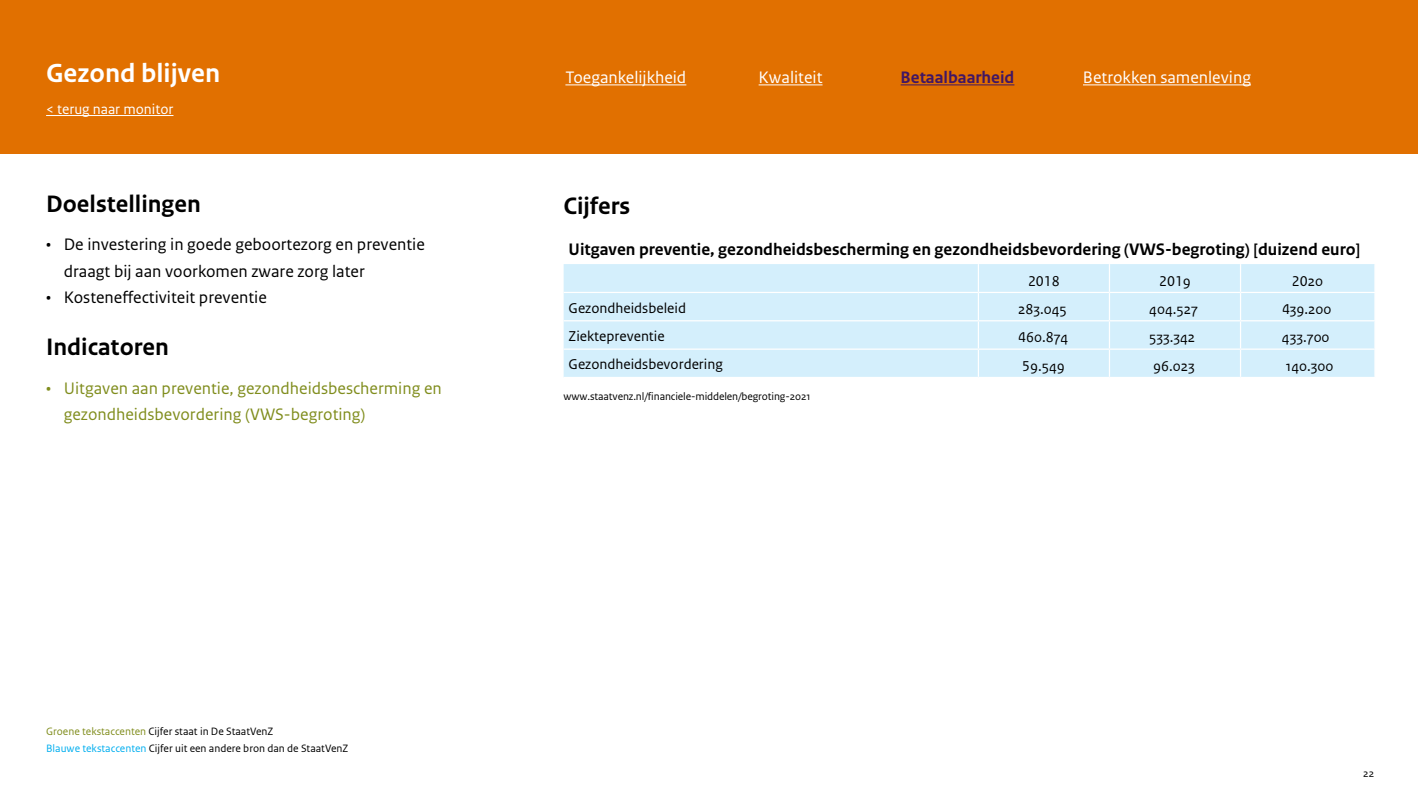
<style>
.page{position:relative;width:1418px;height:797px;background:#fff}
.page>*{position:absolute;margin:0;border:0;box-sizing:border-box;transform-origin:0 0}
.t1{font:700 27.5px "Rijksoverheid Sans Text";color:#fff}
.t2{font:700 25px "Rijksoverheid Sans Text";color:#000}
.t3{font:17.5px/26.2px "Rijksoverheid Sans Text";color:#000}
.t4{font:700 17.5px "Rijksoverheid Sans Text";color:#000}
.t5{font:17.5px/26.2px "Rijksoverheid Sans Text";color:#808d1d}
.t6{font:17.5px "Rijksoverheid Sans Text";color:#fff}
.t7{font:700 17.5px "Rijksoverheid Sans Text";color:#411663}
.t8{font:15px "Rijksoverheid Sans Text";color:#000}
.t9{font:15px "Rijksoverheid Sans Text TT";color:#000}
.t10{font:15px "Rijksoverheid Sans Text";color:#fff}
.t11{font:11.25px/17.5px "Rijksoverheid Sans Text";color:#000}
.s1{color:#808d1d}
.s2{color:#00aeef}
.s3{font-family:"Rijksoverheid Sans Text TT"}
.s4{font-family:"Rijksoverheid Sans Text"}
</style>
<div class="page">
<div style="left:563px;top:264px;width:811px;height:113px;background:#d4effc"></div>
<hr style="left:977px;top:293px;width:2px;height:27px;background:#fff">
<hr style="left:977px;top:321px;width:2px;height:27px;background:#fff">
<hr style="left:977px;top:264px;width:2px;height:28px;background:#fff">
<hr style="left:1108px;top:293px;width:2px;height:27px;background:#fff">
<hr style="left:1108px;top:321px;width:2px;height:27px;background:#fff">
<hr style="left:1108px;top:264px;width:2px;height:28px;background:#fff">
<hr style="left:1239px;top:264px;width:2px;height:28px;background:#fff">
<hr style="left:1239px;top:293px;width:2px;height:27px;background:#fff">
<hr style="left:1239px;top:321px;width:2px;height:27px;background:#fff">
<hr style="left:977px;top:350px;width:2px;height:27px;background:#fff">
<hr style="left:1108px;top:350px;width:2px;height:27px;background:#fff">
<hr style="left:1239px;top:350px;width:2px;height:27px;background:#fff">
<svg style="left:1374px;top:264px;width:1px;height:113px"></svg>
<hr style="left:563px;top:292px;width:415px;height:1px;background:#fff">
<hr style="left:978px;top:292px;width:131px;height:1px;background:#fff">
<hr style="left:1109px;top:292px;width:131px;height:1px;background:#fff">
<hr style="left:1240px;top:292px;width:135px;height:1px;background:#fff">
<hr style="left:563px;top:320px;width:415px;height:1px;background:#fff">
<hr style="left:978px;top:320px;width:131px;height:1px;background:#fff">
<hr style="left:1109px;top:320px;width:131px;height:1px;background:#fff">
<hr style="left:1240px;top:320px;width:135px;height:1px;background:#fff">
<hr style="left:563px;top:348px;width:415px;height:2px;background:#fff">
<hr style="left:978px;top:348px;width:131px;height:2px;background:#fff">
<hr style="left:1109px;top:348px;width:131px;height:2px;background:#fff">
<hr style="left:1240px;top:348px;width:135px;height:2px;background:#fff">
<div style="left:0;top:0;width:1417px;height:154px;background:#e17000"></div>
<hr style="left:565px;top:84px;width:121px;height:1px;background:#fff">
<hr style="left:900px;top:84px;width:114px;height:1px;background:#411663">
<hr style="left:758px;top:84px;width:64px;height:1px;background:#fff">
<hr style="left:1082px;top:84px;width:168px;height:1px;background:#fff">
<hr style="left:46px;top:115px;width:127px;height:1px;background:#fff">
<h1 class="t1" style="left:46px;top:57px;width:175px">Gezond blijven</h1>
<h3 class="t6" style="left:565px;top:67px;width:122px">Toegankelijkheid</h3>
<h3 class="t6" style="left:758px;top:67px;width:65px">Kwaliteit</h3>
<h3 class="t7" style="left:900px;top:68px;width:115px">Betaalbaarheid</h3>
<h3 class="t6" style="left:1082px;top:67px;width:169px">Betrokken samenleving</h3>
<h3 class="t10" style="left:46px;top:101px;width:129px">&lt; terug naar monitor</h3>
<h2 class="t2" style="left:46px;top:189px;width:156px">Doelstellingen</h2>
<h3 class="t3" style="left:64px;top:232px;width:362px;text-indent:-18px">• De investering in goede geboortezorg en preventie draagt bij aan voorkomen zware zorg later</h3>
<h3 class="t3" style="left:46px;top:284px;width:222px">• Kosteneffectiviteit preventie</h3>
<h2 class="t2" style="left:46px;top:333px;width:124px">Indicatoren</h2>
<h3 class="t5" style="left:64px;top:376px;width:379px;text-indent:-18px">• Uitgaven aan preventie, gezondheidsbescherming en gezondheidsbevordering (VWS-begroting)</h3>
<p class="t11" style="left:46px;top:722px;width:304px"><span class="s1">Groene tekstaccenten</span> Cijfer staat in De StaatVenZ<br><span class="s2">Blauwe tekstaccenten</span> Cijfer uit een andere bron dan de StaatVenZ</p>
<h2 class="t2" style="left:563px;top:191px;width:68px">Cijfers</h2>
<h3 class="t4" style="left:568px;top:239px;width:793px">Uitgaven preventie, gezondheidsbescherming en gezondheidsbevordering (VWS-begroting) [duizend euro]</h3>
<h3 class="t8" style="left:1028px;top:272px;width:33px">201<span class="s3">8</span></h3>
<h3 class="t8" style="left:1159px;top:272px;width:33px">201<span class="s3">9</span></h3>
<h3 class="t8" style="left:1291px;top:272px;width:33px">20<span class="s3">20</span></h3>
<h3 class="t8" style="left:568px;top:299px;width:119px">Gezondheidsbeleid</h3>
<h3 class="t9" style="left:1018px;top:300px;width:50px">283.045</h3>
<h3 class="t9" style="left:1149px;top:300px;width:50px">404.527</h3>
<h3 class="t9" style="left:1281px;top:300px;width:51px"><span class="s4">4</span>39.200</h3>
<h3 class="t8" style="left:568px;top:327px;width:98px">Ziektepreventie</h3>
<h3 class="t9" style="left:1018px;top:329px;width:52px"><span class="s4">4</span>60.874</h3>
<h3 class="t9" style="left:1149px;top:329px;width:48px">533.342</h3>
<h3 class="t9" style="left:1281px;top:329px;width:49px">433.700</h3>
<h3 class="t8" style="left:568px;top:356px;width:156px">Gezondheidsbevordering</h3>
<h3 class="t9" style="left:1022px;top:357px;width:44px"><span class="s4">5</span>9.549</h3>
<h3 class="t9" style="left:1153px;top:357px;width:43px">96.023</h3>
<h3 class="t9" style="left:1285px;top:357px;width:49px">140.300</h3>
<p class="t11" style="left:563px;top:388px;width:248px">www.staatvenz.nl/financiele-middelen/begroting-202<span class="s3">1</span></p>
<p class="t11" style="left:1363px;top:765px;width:12px">22</p>
</div>
